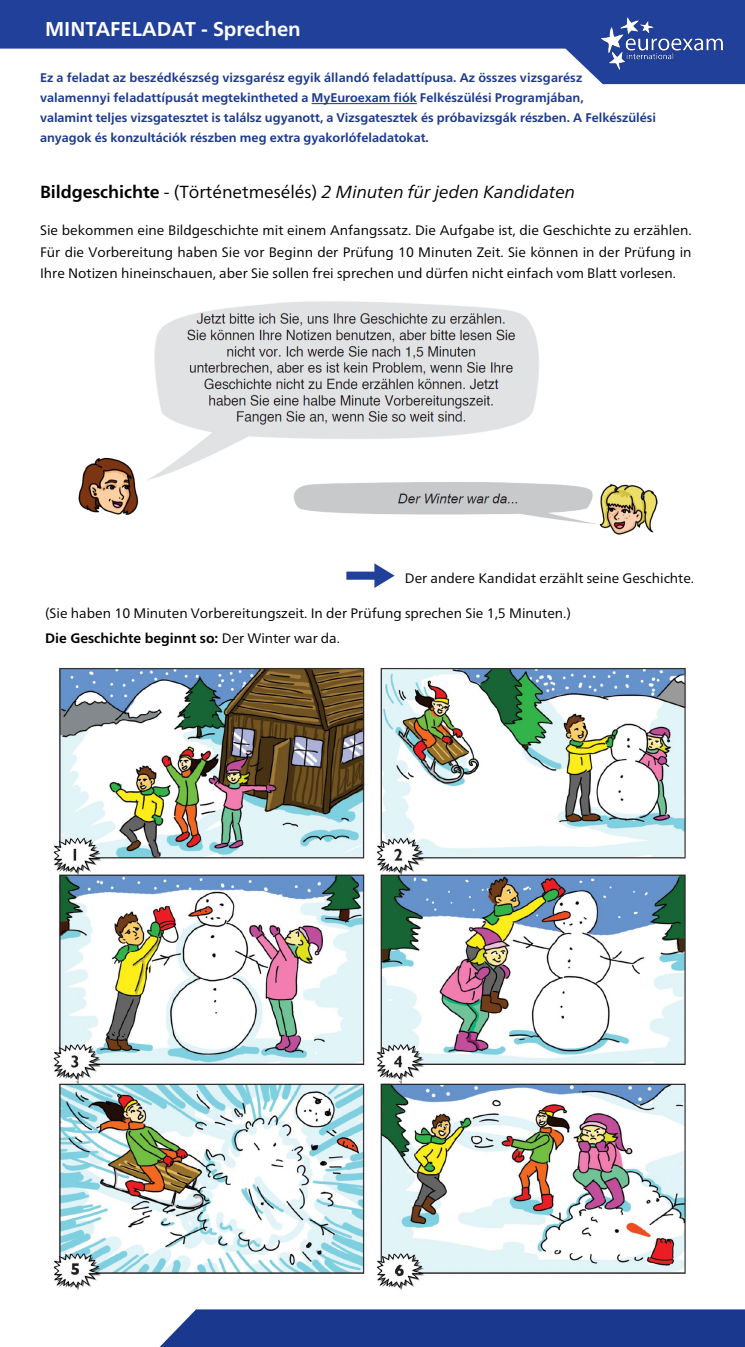
<style>
.page{position:relative;width:745px;height:1347px;background:#fff}
.page>*{position:absolute;margin:0;border:0;box-sizing:border-box;transform-origin:0 0}
.t1{font:700 20px "Frutiger Neue LT Pro";color:#fff}
.t2{font:italic 17.5px "Frutiger Neue LT Pro";color:#000}
.t3{font:13.75px/21.2px "Frutiger Neue LT Pro";color:#000;text-align:justify}
.t4{font:700 12.5px/20px "Frutiger Neue LT Pro";color:#1a388d}
.s1{font-weight:700;font-style:normal}
.s2{font-style:normal}
.s3{font-weight:700}
</style>
<div class="page">
<div style="left:0;top:0;width:744px;height:49px;background:#21409a"></div>
<div style="left:160px;top:1309px;width:584px;height:37px;background:#1a388d"></div>
<img style="left:573px;top:0;width:155px;height:76px">
<hr style="left:311px;top:103px;width:105px;height:1px;background:#1a388d">
<svg style="left:346px;top:563px;width:48px;height:25px"></svg>
<img style="left:53px;top:667px;width:634px;height:623px">
<img style="left:78px;top:301px;width:580px;height:234px">
<h1 class="t1" style="left:45px;top:17px;width:257px">MINTAFELADAT - Sprechen</h1>
<p class="t4" style="left:40px;top:67px;width:617px">Ez a feladat az beszédkészség vizsgarész egyik állandó feladattípusa. Az összes vizsgarész<br>valamennyi feladattípusát megtekintheted a MyEuroexam fiók Felkészülési Programjában,<br>valamint teljes vizsgatesztet is találsz ugyanott, a Vizsgatesztek és próbavizsgák részben. A Felkészülési anyagok és konzultációk részben meg extra gyakorlófeladatokat.</p>
<p class="t2" style="left:40px;top:181px;width:536px"><span class="s1">Bildgeschichte</span> <span class="s2">- (Történetmesélés)</span> 2 Minuten für jeden Kandidaten</p>
<p class="t3" style="left:40px;top:220px;width:652px">Sie bekommen eine Bildgeschichte mit einem Anfangssatz. Die Aufgabe ist, die Geschichte zu erzählen.<br>Für die Vorbereitung haben Sie vor Beginn der Prüfung 10 Minuten Zeit. Sie können in der Prüfung in Ihre Notizen hineinschauen, aber Sie sollen frei sprechen und dürfen nicht einfach vom Blatt vorlesen.</p>
<p class="t3" style="left:404px;top:567px;width:290px">Der andere Kandidat erzählt seine Geschichte.</p>
<p class="t3" style="left:45px;top:601px;width:527px;line-height:24.5px">(Sie haben 10 Minuten Vorbereitungszeit. In der Prüfung sprechen Sie 1,5 Minuten.)<br><span class="s3">Die Geschichte beginnt so:</span> Der Winter war da.</p>
</div>
